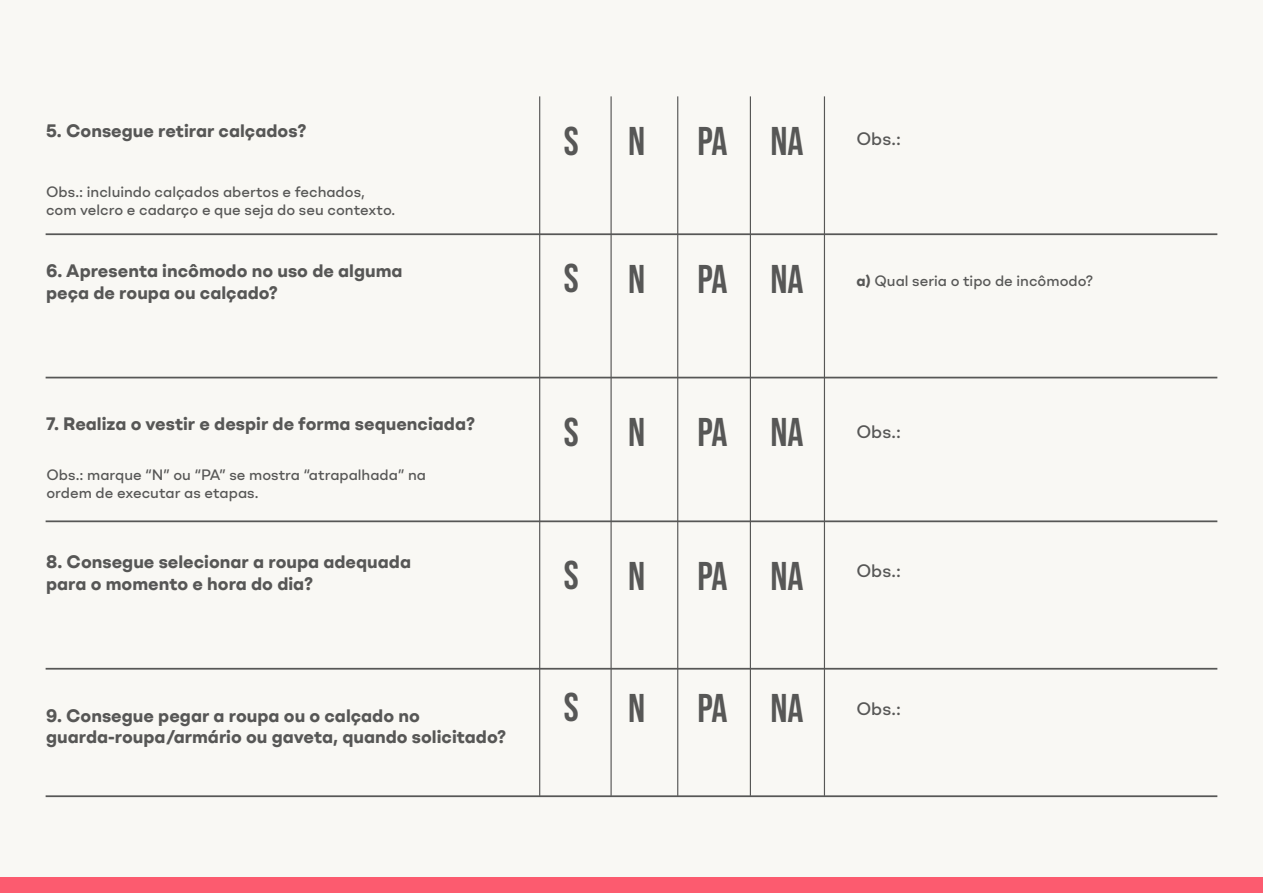
<style>
.page{position:relative;width:1263px;height:893px;background:#f9f8f4}
.page>*{position:absolute;margin:0;border:0;box-sizing:border-box;transform-origin:0 0}
.t1{font:40.05px "Bebas Neue";letter-spacing:-.015em;color:#575756}
.t2{font:700 18px/21.6px "BR Omny";color:#575756}
.t3{font:500 18px "BR Omny";color:#575756}
.t4{font:500 15px/18px "BR Omny";color:#575756}
.s1{font-weight:700}
</style>
<div class="page">
<div style="left:46px;top:234px;width:1171px;height:1px;border:1px solid #575756"></div>
<div style="left:46px;top:377px;width:1171px;height:1px;border:1px solid #575756"></div>
<div style="left:46px;top:521px;width:1171px;height:1px;border:1px solid #575756"></div>
<div style="left:46px;top:668px;width:1171px;height:1px;border:1px solid #575756"></div>
<div style="left:46px;top:796px;width:1171px;height:1px;border:1px solid #575756"></div>
<hr style="left:539px;top:96px;width:1px;height:700px;background:#575756">
<hr style="left:610px;top:96px;width:2px;height:700px;background:#575756">
<hr style="left:677px;top:96px;width:1px;height:700px;background:#575756">
<hr style="left:750px;top:96px;width:1px;height:700px;background:#575756">
<hr style="left:824px;top:96px;width:1px;height:700px;background:#575756">
<div style="left:0;top:878px;width:1263px;height:15px;background:#fc5b6f"></div>
<p class="t2" style="left:46px;top:120px;width:262px">5. Consegue retirar calçados?</p>
<h1 class="t1" style="left:564px;top:119px;width:83px">S N</h1>
<h1 class="t1" style="left:697px;top:119px;width:108px">PA NA</h1>
<p class="t4" style="left:46px;top:182px;width:351px">Obs.: incluindo calçados abertos e fechados, com velcro e cadarço e que seja do seu contexto.</p>
<p class="t2" style="left:46px;top:259px;width:358px">6. Apresenta incômodo no uso de alguma peça de roupa ou calçado?</p>
<p class="t2" style="left:46px;top:413px;width:430px">7. Realiza o vestir e despir de forma sequenciada?</p>
<p class="t4" style="left:46px;top:466px;width:381px">Obs.: marque “N” ou “PA” se mostra “atrapalhada” na ordem de executar as etapas.</p>
<p class="t2" style="left:46px;top:551px;width:366px">8. Consegue selecionar a roupa adequada para o momento e hora do dia?</p>
<p class="t2" style="left:46px;top:704px;width:462px">9. Consegue pegar a roupa ou o calçado no guarda-roupa/armário ou gaveta, quando solicitado?</p>
<h1 class="t1" style="left:564px;top:256px;width:83px">S N</h1>
<h1 class="t1" style="left:697px;top:256px;width:108px">PA NA</h1>
<h1 class="t1" style="left:564px;top:410px;width:83px">S N</h1>
<h1 class="t1" style="left:697px;top:410px;width:108px">PA NA</h1>
<h1 class="t1" style="left:564px;top:553px;width:83px">S N</h1>
<h1 class="t1" style="left:697px;top:553px;width:108px">PA NA</h1>
<h1 class="t1" style="left:564px;top:685px;width:83px">S N</h1>
<h1 class="t1" style="left:697px;top:685px;width:108px">PA NA</h1>
<p class="t3" style="left:856px;top:127px;width:46px">Obs.:</p>
<p class="t4" style="left:856px;top:271px;width:238px"><span class="s1">a)</span> Qual seria o tipo de incômodo?</p>
<p class="t3" style="left:856px;top:420px;width:46px">Obs.:</p>
<p class="t3" style="left:856px;top:559px;width:46px">Obs.:</p>
<p class="t3" style="left:856px;top:697px;width:46px">Obs.:</p>
</div>
